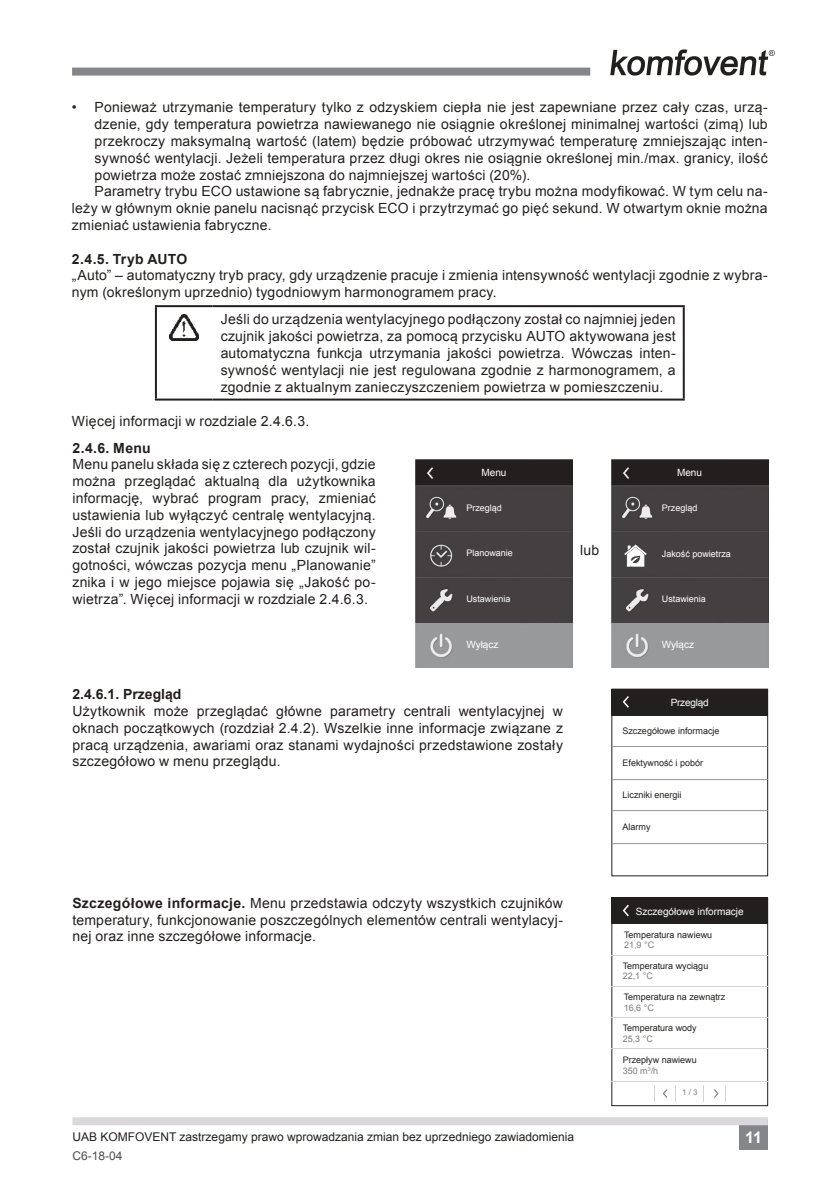
<style>
.page{position:relative;width:840px;height:1191px;background:#fff}
.page>*{position:absolute;margin:0;border:0;box-sizing:border-box;transform-origin:0 0}
.t1{font:700 16px "Arial";color:#fff}
.t2{font:14px/16.8px "Arial";letter-spacing:.015em;color:#241f1f;text-align:justify}
.t3{font:700 14px "Arial";color:#241f1f}
.t4{font:12px "Arial";color:#241f1f}
.t5{font:12px "Arial";color:#4e4b4c}
.t6{font:10px "Arial";color:#fff}
.t7{font:10px "Arial";letter-spacing:-.02em;color:#fff}
.t8{font:9px/10.8px "Arial";color:#241f1f}
.t9{font:9px "Arial";color:#fff}
.t10{font:9px "Arial";color:#7d7c7e}
.t11{font:8px "Arial";color:#7d7c7e}
.s1{font-weight:700}
.s2{color:#7d7c7e}
</style>
<div class="page">
<svg style="left:610px;top:49px;width:164px;height:27px"></svg>
<div style="left:72px;top:68px;width:518px;height:8px;background:#848689"></div>
<div style="left:739px;top:1119px;width:28px;height:30px;background:#848689"></div>
<div style="left:72px;top:1117px;width:695px;height:8px;background:#dad8dc"></div>
<hr style="left:155px;top:305px;width:57px;height:2px;background:#241f1f">
<hr style="left:155px;top:307px;width:2px;height:91px;background:#241f1f">
<hr style="left:212px;top:305px;width:472px;height:2px;background:#241f1f">
<hr style="left:682px;top:307px;width:2px;height:91px;background:#241f1f">
<hr style="left:155px;top:398px;width:57px;height:2px;background:#241f1f">
<hr style="left:212px;top:398px;width:472px;height:2px;background:#241f1f">
<img style="left:170px;top:314px;width:29px;height:26px">
<hr style="left:611px;top:746px;width:156px;height:1px;background:#969698">
<hr style="left:611px;top:779px;width:156px;height:1px;background:#969698">
<hr style="left:611px;top:810px;width:156px;height:1px;background:#969698">
<hr style="left:611px;top:843px;width:156px;height:1px;background:#969698">
<div style="left:611px;top:689px;width:156px;height:26px;background:#241f1f"></div>
<svg style="left:622px;top:696px;width:6px;height:11px"></svg>
<div style="left:611px;top:897px;width:156px;height:209px;border:1px solid #241f1f"></div>
<hr style="left:611px;top:954px;width:156px;height:1px;background:#d5d4d5">
<hr style="left:611px;top:986px;width:156px;height:1px;background:#d5d4d5">
<hr style="left:611px;top:1017px;width:156px;height:1px;background:#d5d4d5">
<hr style="left:611px;top:1048px;width:156px;height:1px;background:#d5d4d5">
<div style="left:611px;top:897px;width:156px;height:26px;background:#241f1f"></div>
<svg style="left:622px;top:904px;width:6px;height:12px"></svg>
<hr style="left:611px;top:1081px;width:156px;height:1px;background:#d5d4d5">
<svg style="left:714px;top:1089px;width:4px;height:9px"></svg>
<svg style="left:663px;top:1089px;width:4px;height:9px"></svg>
<svg style="left:675px;top:1085px;width:1px;height:16px"></svg>
<svg style="left:703px;top:1085px;width:1px;height:16px"></svg>
<img style="left:415px;top:459px;width:157px;height:208px">
<img style="left:611px;top:459px;width:156px;height:209px">
<svg style="left:623px;top:544px;width:23px;height:22px"></svg>
<p class="t2" style="left:72px;top:99px;width:697px">• Ponieważ utrzymanie temperatury tylko z odzyskiem ciepła nie jest zapewniane przez cały czas, urzą-</p>
<p class="t2" style="left:95px;top:116px;width:674px">dzenie, gdy temperatura powietrza nawiewanego nie osiągnie określonej minimalnej wartości (zimą) lub</p>
<p class="t2" style="left:95px;top:132px;width:674px">przekroczy maksymalną wartość (latem) będzie próbować utrzymywać temperaturę zmniejszając inten-</p>
<p class="t2" style="left:95px;top:149px;width:674px">sywność wentylacji. Jeżeli temperatura przez długi okres nie osiągnie określonej min./max. granicy, ilość</p>
<p class="t2" style="left:95px;top:166px;width:437px">powietrza może zostać zmniejszona do najmniejszej wartości (20%).</p>
<p class="t2" style="left:95px;top:183px;width:674px">Parametry trybu ECO ustawione są fabrycznie, jednakże pracę trybu można modyfikować. W tym celu na-</p>
<p class="t2" style="left:72px;top:200px;width:697px">leży w głównym oknie panelu nacisnąć przycisk ECO i przytrzymać go pięć sekund. W otwartym oknie można</p>
<p class="t2" style="left:72px;top:216px;width:201px">zmieniać ustawienia fabryczne.</p>
<p class="t3" style="left:72px;top:249px;width:117px">2.4.5. Tryb AUTO</p>
<p class="t2" style="left:72px;top:267px;width:697px">„Auto” – automatyczny tryb pracy, gdy urządzenie pracuje i zmienia intensywność wentylacji zgodnie z wybra&shy;nym (określonym uprzednio) tygodniowym harmonogramem pracy.</p>
<p class="t2" style="left:220px;top:311px;width:456px">Jeśli do urządzenia wentylacyjnego podłączony został co najmniej jeden czujnik jakości powietrza, za pomocą przycisku AUTO aktywowana jest automatyczna funkcja utrzymania jakości powietrza. Wówczas inten&shy;sywność wentylacji nie jest regulowana zgodnie z harmonogramem, a zgodnie z aktualnym zanieczyszczeniem powietrza w pomieszczeniu.</p>
<p class="t2" style="left:72px;top:413px;width:239px">Więcej informacji w rozdziale 2.4.6.3.</p>
<p class="t3" style="left:72px;top:438px;width:80px">2.4.6. Menu</p>
<p class="t2" style="left:72px;top:456px;width:304px">Menu panelu składa się z czterech pozycji, gdzie można przeglądać aktualną dla użytkownika informację, wybrać program pracy, zmieniać ustawienia lub wyłączyć centralę wentylacyjną.<br>Jeśli do urządzenia wentylacyjnego podłączony został czujnik jakości powietrza lub czujnik wil&shy;gotności, wówczas pozycja menu „Planowanie” znika i w jego miejsce pojawia się „Jakość po&shy;wietrza”. Więcej informacji w rozdziale 2.4.6.3.</p>
<p class="t6" style="left:481px;top:465px;width:27px">Menu</p>
<p class="t9" style="left:466px;top:501px;width:37px">Przegląd</p>
<p class="t9" style="left:466px;top:547px;width:48px">Planowanie</p>
<p class="t9" style="left:466px;top:592px;width:46px">Ustawienia</p>
<p class="t6" style="left:466px;top:637px;width:34px">Wyłącz</p>
<p class="t6" style="left:676px;top:466px;width:27px">Menu</p>
<p class="t9" style="left:661px;top:502px;width:37px">Przegląd</p>
<p class="t9" style="left:661px;top:547px;width:71px">Jakość powietrza</p>
<p class="t9" style="left:661px;top:593px;width:46px">Ustawienia</p>
<p class="t6" style="left:661px;top:638px;width:34px">Wyłącz</p>
<p class="t2" style="left:580px;top:542px;width:21px">lub</p>
<p class="t3" style="left:72px;top:684px;width:110px">2.4.6.1. Przegląd</p>
<p class="t2" style="left:72px;top:702px;width:491px">Użytkownik może przeglądać główne parametry centrali wentylacyjnej w oknach początkowych (rozdział 2.4.2). Wszelkie inne informacje związane z pracą urządzenia, awariami oraz stanami wydajności przedstawione zostały szczegółowo w menu przeglądu.</p>
<p class="t2" style="left:72px;top:894px;width:492px"><span class="s1">Szczegółowe informacje.</span> Menu przedstawia odczyty wszystkich czujników temperatury, funkcjonowanie poszczególnych elementów centrali wentylacyj&shy;nej oraz inne szczegółowe informacje.</p>
<p class="t7" style="left:670px;top:695px;width:40px">Przegląd</p>
<p class="t8" style="left:622px;top:725px;width:99px">Szczegółowe informacje</p>
<p class="t8" style="left:622px;top:757px;width:82px">Efektywność i pobór</p>
<p class="t8" style="left:622px;top:789px;width:61px">Liczniki energii</p>
<p class="t8" style="left:622px;top:821px;width:29px">Alarmy</p>
<p class="t6" style="left:635px;top:904px;width:109px">Szczegółowe informacje</p>
<p class="t8" style="left:623px;top:929px;width:90px">Temperatura nawiewu</p>
<p class="t10" style="left:623px;top:939px;width:32px">21,9 °C</p>
<p class="t8" style="left:622px;top:960px;width:87px">Temperatura wyciągu</p>
<p class="t10" style="left:622px;top:970px;width:32px">22,1 °C</p>
<p class="t8" style="left:623px;top:991px;width:103px">Temperatura na zewnątrz</p>
<p class="t10" style="left:623px;top:1001px;width:32px">16,6 °C</p>
<p class="t8" style="left:622px;top:1022px;width:76px">Temperatura wody</p>
<p class="t10" style="left:622px;top:1032px;width:32px">25,3 °C</p>
<p class="t8" style="left:622px;top:1054px;width:76px">Przepływ nawiewu<br><span class="s2">350 m</span><sup>3</sup><span class="s2">/h</span></p>
<p class="t11" style="left:681px;top:1087px;width:17px">1 / 3</p>
<p class="t4" style="left:72px;top:1129px;width:503px">UAB KOMFOVENT zastrzegamy prawo wprowadzania zmian bez uprzedniego zawiadomienia</p>
<p class="t1" style="left:744px;top:1126px;width:18px">11</p>
<p class="t5" style="left:72px;top:1147px;width:52px">C6-18-04</p>
</div>
